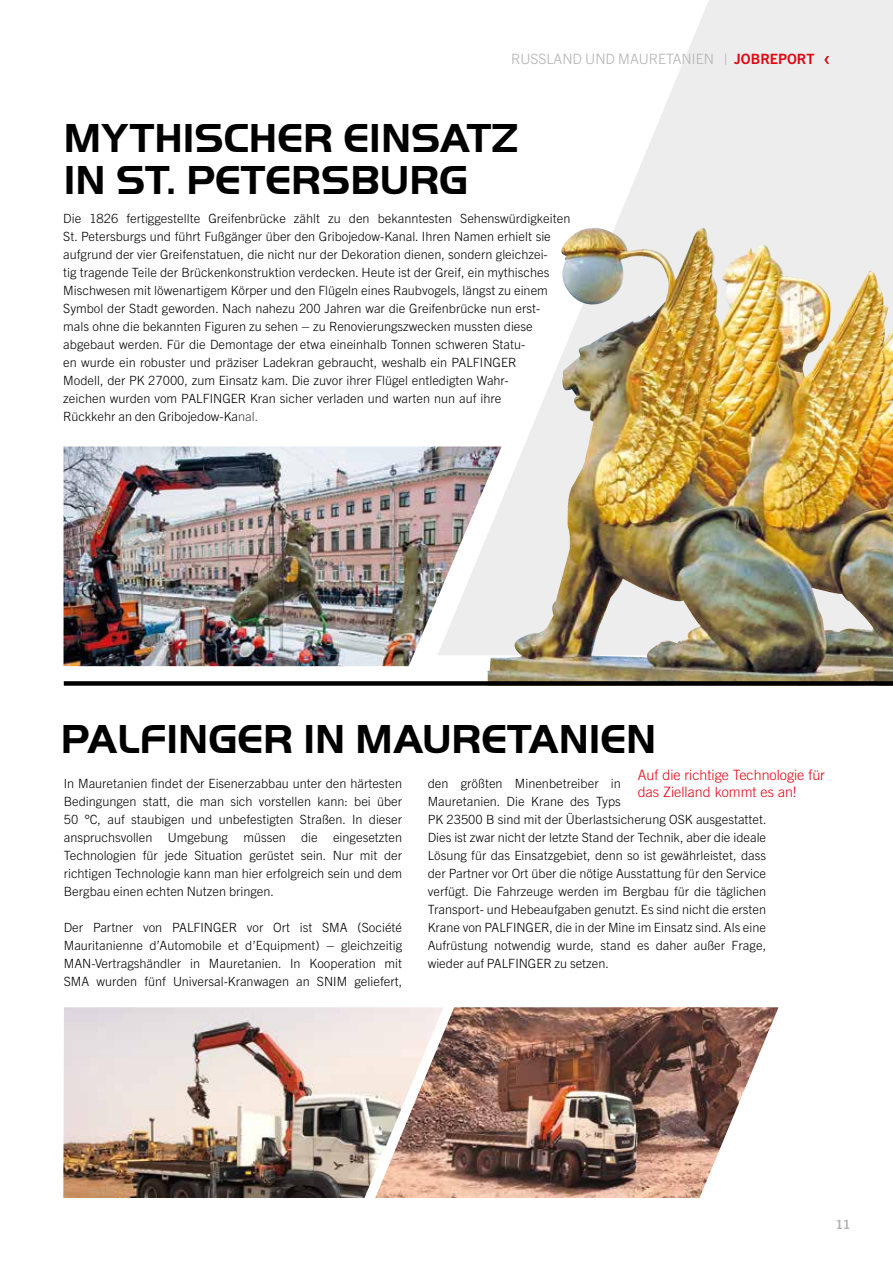
<style>
.page{position:relative;width:893px;height:1263px;background:#fff}
.page>*{position:absolute;margin:0;border:0;box-sizing:border-box;transform-origin:0 0}
.t1{font:700 42px/42px "Palfinger Handel Gothic";color:#000}
.t2{font:300 14.25px/17.7px "Trade Gothic";color:#e30613}
.t3{font:300 14.25px "Trade Gothic Next LT Pro";color:#b3b2b2}
.t4{font:300 12.75px/18px "Trade Gothic Next LT Pro";color:#000}
.t5{font:700 12.75px "Trade Gothic Next LT Pro";color:#b3b2b2}
.s1{font-weight:700;color:#e30613}
.s2{color:#3c3c3b}
</style>
<div class="page">
<img style="left:63px;top:1007px;width:312px;height:191px">
<img style="left:64px;top:446px;width:373px;height:220px">
<img style="left:375px;top:1007px;width:403px;height:191px">
<svg style="left:437px;top:0;width:456px;height:655px"></svg>
<svg style="left:824px;top:56px;width:5px;height:8px"></svg>
<img style="left:488px;top:227px;width:405px;height:454px">
<div style="left:64px;top:681px;width:829px;height:5px;background:#000"></div>
<p class="t3" style="left:511px;top:49px;width:305px">RUSSLAND UND MAURETANIEN | <span class="s1">JOBREPORT</span></p>
<h1 class="t1" style="left:64px;top:117px;width:456px">MYTHISCHER EINSATZ<br>IN ST. PETERSBURG</h1>
<p class="t4" style="left:63px;top:208px;width:509px">Die 1826 fertiggestellte Greifenbrücke zählt zu den bekanntesten Sehenswürdigkeiten St. Petersburgs und führt Fußgänger über den Gribojedow-Kanal. Ihren Namen erhielt sie aufgrund der vier Greifenstatuen, die nicht nur der Dekoration dienen, sondern gleichzei-<br>tig tragende Teile der Brückenkonstruktion verdecken. Heute ist der Greif, ein mythisches Mischwesen mit löwenartigem Körper und den Flügeln eines Raubvogels, längst zu einem Symbol der Stadt geworden. Nach nahezu 200 Jahren war die Greifenbrücke nun erst-<br>mals ohne die bekannten Figuren zu sehen – zu Renovierungszwecken mussten diese abgebaut werden. Für die Demontage der etwa eineinhalb Tonnen schweren Statu-<br>en wurde ein robuster und präziser Ladekran gebraucht, weshalb ein PALFINGER<br>Modell, der PK 27000, zum Einsatz kam. Die zuvor ihrer Flügel entledigten Wahr-<br>zeichen wurden vom PALFINGER Kran sicher verladen und warten nun auf ihre<br>Rückkehr an den Gribojedow-Ka<span class="s2">nal.</span></p>
<h1 class="t1" style="left:61px;top:718px;width:597px">PALFINGER IN MAURETANIEN</h1>
<p class="t4" style="left:64px;top:774px;width:340px;text-align:justify">In Mauretanien findet der Eisenerzabbau unter den härtesten Bedingungen statt, die man sich vorstellen kann: bei über 50 °C, auf staubigen und unbefestigten Straßen. In dieser anspruchsvollen Umgebung müssen die eingesetzten Technologien für jede Situation gerüstet sein. Nur mit der richtigen Technologie kann man hier erfolgreich sein und dem Bergbau einen echten Nutzen bringen.</p>
<p class="t4" style="left:64px;top:918px;width:340px;text-align:justify">Der Partner von PALFINGER vor Ort ist SMA (Société Mauritanienne d’Automobile et d’Equipment) – gleichzeitig MAN-Vertragshändler in Mauretanien. In Kooperation mit SMA wurden fünf Universal-Kranwagen an SNIM geliefert,</p>
<p class="t2" style="left:638px;top:766px;width:189px">Auf die richtige Technologie für das Zielland kommt es an!</p>
<p class="t4" style="left:428px;top:774px;width:340px">den größten Minenbetreiber in<br>Mauretanien. Die Krane des Typs<br>PK 23500 B sind mit der Überlastsicherung OSK ausgestattet.<br>Dies ist zwar nicht der letzte Stand der Technik, aber die ideale Lösung für das Einsatzgebiet, denn so ist gewährleistet, dass der Partner vor Ort über die nötige Ausstattung für den Service verfügt. Die Fahrzeuge werden im Bergbau für die täglichen Transport- und Hebeaufgaben genutzt. Es sind nicht die ersten Krane von PALFINGER, die in der Mine im Einsatz sind. Als eine Aufrüstung notwendig wurde, stand es daher außer Frage, wieder auf PALFINGER zu setzen.</p>
<p class="t5" style="left:836px;top:1216px;width:16px">11</p>
</div>
